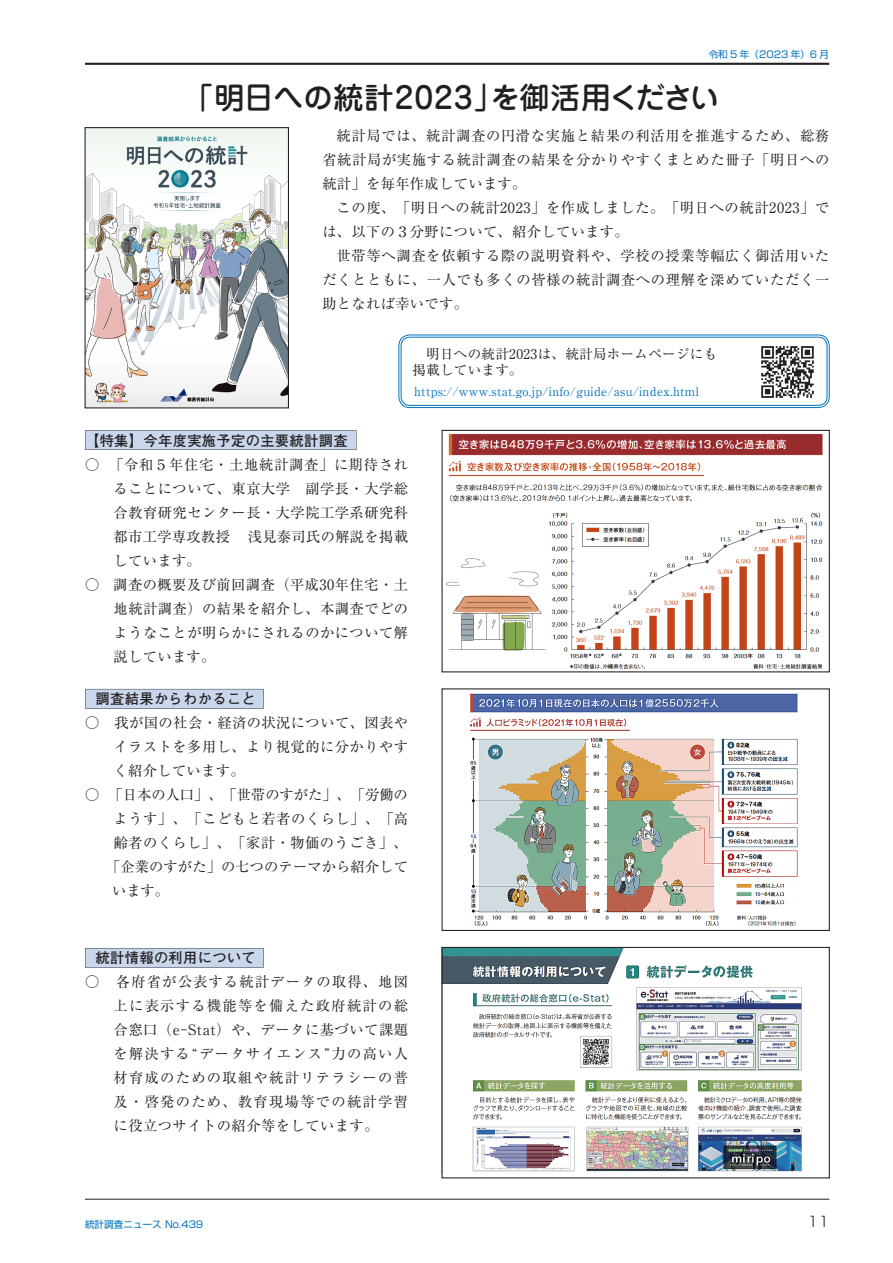
<style>
.page{position:relative;width:893px;height:1263px;background:#fff}
.page>*{position:absolute;margin:0;border:0;box-sizing:border-box;transform-origin:0 0}
.t1{font:500 30px "Jun 34 Pro";color:#231f20}
.t2{font:14.25px/24px "Ryumin Pro";letter-spacing:.035em;color:#231f20;text-align:justify}
.t3{font:700 14.25px "Futo Go B101 Pro";letter-spacing:.025em;color:#231f20}
.t4{font:14.25px "Ryumin Pro";color:#231f20}
.t5{font:14.25px "Ryumin Pro";letter-spacing:.01em;color:#231f20}
.t6{font:300 14.25px "Shin Go Pro";color:#231f20}
.t7{font:13.5px/16.2px "Ryumin Pro";letter-spacing:.025em;color:#231f20}
.t8{font:12px "Ryumin Pro";letter-spacing:.025em;color:#0072bc}
.t9{font:9.6px "Shin Go Pro";color:#0072bc}
</style>
<div class="page">
<img style="left:761px;top:346px;width:53px;height:52px">
<svg style="left:85px;top:430px;width:271px;height:20px;background:#c1cee3"></svg>
<div style="left:85px;top:948px;width:179px;height:19px;background:#c9d7ed"></div>
<div style="left:85px;top:689px;width:179px;height:19px;background:#c9d7ed"></div>
<img style="left:87px;top:129px;width:200px;height:277px">
<div style="left:85px;top:127px;width:204px;height:281px;border:1px solid #231f20"></div>
<div style="left:399px;top:335px;width:430px;height:73px;border:1px solid #0072bc;border-radius:11px"></div>
<div style="left:401px;top:337px;width:426px;height:69px;border:1px solid #0072bc;border-radius:9px"></div>
<img style="left:446px;top:433px;width:377px;height:236px">
<div style="left:442px;top:430px;width:388px;height:242px;border:1px solid #231f20"></div>
<img style="left:470px;top:693px;width:328px;height:233px">
<div style="left:442px;top:688px;width:388px;height:243px;border:1px solid #231f20"></div>
<img style="left:444px;top:949px;width:358px;height:223px">
<div style="left:442px;top:947px;width:388px;height:231px;border:1px solid #231f20"></div>
<hr style="left:85px;top:63px;width:744px;height:2px;background:#231f20">
<hr style="left:85px;top:1199px;width:744px;height:1px;background:#231f20">
<p class="t9" style="left:709px;top:47px;width:122px">令和 5 年（2023 年）6 月</p>
<h1 class="t1" style="left:184px;top:74px;width:538px">「明日への統計2023」を御活用ください</h1>
<p class="t2" style="left:322px;top:123px;width:508px;text-indent:14px">統計局では、統計調査の円滑な実施と結果の利活用を推進するため、総務省統計局が実施する統計調査の結果を分かりやすくまとめた冊子「明日への統計」を毎年作成しています。</p>
<p class="t2" style="left:322px;top:195px;width:508px;text-indent:14px">この度、「明日への統計2023」を作成しました。「明日への統計2023」では、以下の３分野について、紹介しています。</p>
<p class="t2" style="left:322px;top:243px;width:508px;text-indent:14px">世帯等へ調査を依頼する際の説明資料や、学校の授業等幅広く御活用いただくとともに、一人でも多くの皆様の統計調査への理解を深めていただく一助となれば幸いです。</p>
<p class="t7" style="left:412px;top:345px;width:306px">　明日への統計2023は、統計局ホームページにも掲載しています。</p>
<p class="t8" style="left:414px;top:382px;width:286px">https://www.stat.go.jp/info/guide/asu/index.html</p>
<p class="t3" style="left:85px;top:429px;width:264px">【特集】今年度実施予定の主要統計調査</p>
<p class="t2" style="left:85px;top:451px;width:325px">○ 「令和５年住宅・土地統計調査」に期待され</p>
<p class="t2" style="left:114px;top:475px;width:296px">ることについて、東京大学　副学長・大学総</p>
<p class="t2" style="left:114px;top:499px;width:296px">合教育研究センター長・大学院工学系研究科</p>
<p class="t2" style="left:114px;top:523px;width:296px">都市工学専攻教授 浅見泰司氏の解説を掲載</p>
<p class="t2" style="left:114px;top:547px;width:89px">しています。</p>
<p class="t2" style="left:85px;top:571px;width:324px">○　調査の概要及び前回調査（平成30年住宅・土</p>
<p class="t2" style="left:114px;top:595px;width:296px">地統計調査）の結果を紹介し、本調査でどの</p>
<p class="t2" style="left:114px;top:619px;width:296px">ようなことが明らかにされるのかについて解</p>
<p class="t2" style="left:114px;top:643px;width:103px">説しています。</p>
<p class="t3" style="left:96px;top:687px;width:162px">調査結果からわかること</p>
<p class="t2" style="left:114px;top:710px;width:296px;text-indent:-28px">○　我が国の社会・経済の状況について、図表やイラストを多用し、より視覚的に分かりやすく紹介しています。</p>
<p class="t4" style="left:85px;top:783px;width:324px">○ 「日本の人口」、「世帯のすがた」、「労働の</p>
<p class="t2" style="left:114px;top:806px;width:296px">ようす」、「こどもと若者のくらし」、「高</p>
<p class="t2" style="left:114px;top:830px;width:296px">齢者のくらし」、「家計・物価のうごき」、</p>
<p class="t5" style="left:106px;top:855px;width:303px">「企業のすがた」の七つのテーマから紹介して</p>
<p class="t2" style="left:112px;top:878px;width:58px">います。</p>
<p class="t3" style="left:96px;top:946px;width:162px">統計情報の利用について</p>
<p class="t2" style="left:114px;top:969px;width:296px;text-indent:-28px">○　各府省が公表する統計データの取得、地図上に表示する機能等を備えた政府統計の総合窓口（e-Stat）や、データに基づいて課題を解決する‶データサイエンス"力の高い人材育成のための取組や統計リテラシーの普及・啓発のため、教育現場等での統計学習に役立つサイトの紹介等をしています。</p>
<p class="t9" style="left:85px;top:1216px;width:120px">統計調査ニュース No.439</p>
<p class="t6" style="left:808px;top:1210px;width:23px">11</p>
</div>
